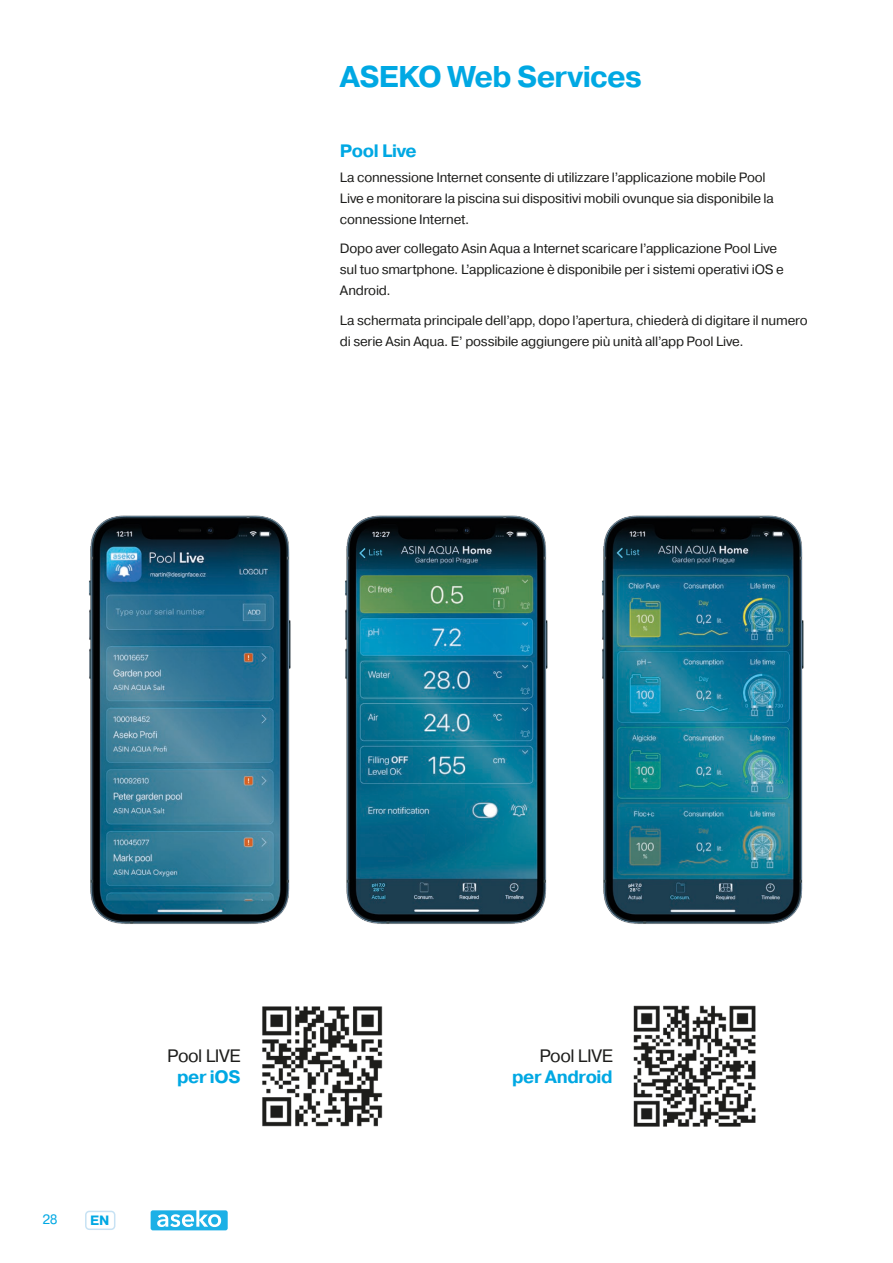
<style>
.page{position:relative;width:893px;height:1263px;background:#fff}
.page>*{position:absolute;margin:0;border:0;box-sizing:border-box;transform-origin:0 0}
.Nadpis_1{font:700 30px "Pragmatica";letter-spacing:-.025em;color:#00a8e3}
.Nadpis_2{font:700 18px/21px "Pragmatica";letter-spacing:-.025em;color:#00a8e3;text-align:right}
.t1{font:18px/21px "Pragmatica";letter-spacing:-.025em;color:#1d1d1b;text-align:center}
.t2{font:13.5px/21px "Pragmatica";letter-spacing:-.015em;color:#1d1d1b}
.t3{font:13.5px "Pragmatica";color:#00a8e3}
.t4{font:700 13.5px "Pragmatica";color:#00a8e3}
.s1{font-weight:700;color:#00a8e3}
.s2{font-weight:400;color:#1d1d1b}
</style>
<div class="page">
<div style="left:85px;top:1211px;width:30px;height:19px;border:2px solid #c7e2f4;border-radius:4px"></div>
<svg style="left:151px;top:1210px;width:77px;height:20px"></svg>
<img style="left:89px;top:515px;width:202px;height:409px">
<img style="left:345px;top:515px;width:203px;height:409px">
<img style="left:602px;top:515px;width:202px;height:409px">
<img style="left:262px;top:1006px;width:121px;height:121px">
<img style="left:633px;top:1005px;width:123px;height:122px">
<p class="Nadpis_1" style="left:340px;top:58px;width:303px">ASEKO Web Services</p>
<p class="Nadpis_2" style="left:340px;top:140px;width:78px">Pool Live</p>
<p class="t2" style="left:340px;top:167px;width:435px">La connessione Internet consente di utilizzare l’applicazione mobile Pool<br>Live e monitorare la piscina sui dispositivi mobili ovunque sia disponibile la connessione Internet.</p>
<p class="t2" style="left:340px;top:238px;width:445px">Dopo aver collegato Asin Aqua a Internet scaricare l’applicazione Pool Live sul tuo smartphone. L’applicazione è disponibile per i sistemi operativi iOS e<br>Android.</p>
<p class="t2" style="left:340px;top:310px;width:469px">La schermata principale dell’app, dopo l’apertura, chiederà di digitare il numero di serie Asin Aqua. E’ possibile aggiungere più unità all’app Pool Live.</p>
<p class="t3" style="left:43px;top:1211px;width:17px">28</p>
<p class="t4" style="left:90px;top:1212px;width:21px">EN</p>
<p class="t1" style="left:167px;top:1046px;width:75px">Pool LIVE <span class="s1">per iOS</span></p>
<p class="Nadpis_2" style="left:512px;top:1046px;width:102px"><span class="s2">Pool LIVE </span>per Android</p>
</div>
